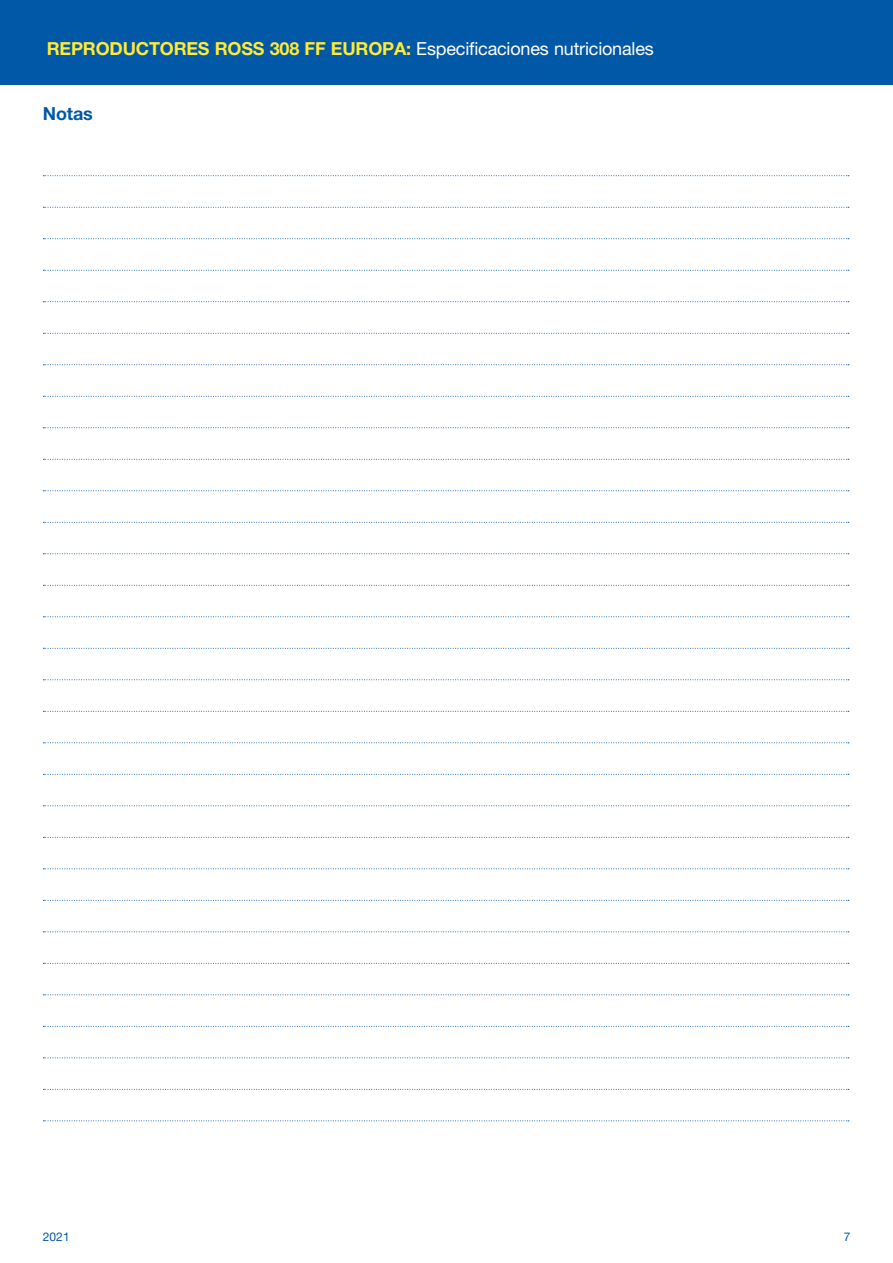
<style>
.page{position:relative;width:893px;height:1263px;background:#fff}
.page>*{position:absolute;margin:0;border:0;box-sizing:border-box;transform-origin:0 0}
.t1{font:700 18px "Helvetica Neue LT Std";letter-spacing:-.01em;color:#ffea36}
.t2{font:700 18px "Helvetica Neue LT Std";letter-spacing:-.01em;color:#0158a6}
.t3{font:12px "Helvetica Neue LT Std";color:#0158a6}
.s1{font-weight:400;color:#fff}
</style>
<div class="page">
<div style="left:0;top:0;width:893px;height:85px;background:#0158a6"></div>
<svg style="left:43px;top:175px;width:806px;height:1px"></svg>
<svg style="left:43px;top:207px;width:806px;height:1px"></svg>
<svg style="left:43px;top:238px;width:806px;height:1px"></svg>
<svg style="left:43px;top:270px;width:806px;height:1px"></svg>
<svg style="left:43px;top:301px;width:806px;height:1px"></svg>
<svg style="left:43px;top:333px;width:806px;height:1px"></svg>
<svg style="left:43px;top:364px;width:806px;height:1px"></svg>
<svg style="left:43px;top:396px;width:806px;height:1px"></svg>
<svg style="left:43px;top:427px;width:806px;height:1px"></svg>
<svg style="left:43px;top:459px;width:806px;height:1px"></svg>
<svg style="left:43px;top:490px;width:806px;height:1px"></svg>
<svg style="left:43px;top:522px;width:806px;height:1px"></svg>
<svg style="left:43px;top:553px;width:806px;height:1px"></svg>
<svg style="left:43px;top:585px;width:806px;height:1px"></svg>
<svg style="left:43px;top:616px;width:806px;height:1px"></svg>
<svg style="left:43px;top:648px;width:806px;height:1px"></svg>
<svg style="left:43px;top:679px;width:806px;height:1px"></svg>
<svg style="left:43px;top:711px;width:806px;height:1px"></svg>
<svg style="left:43px;top:742px;width:806px;height:1px"></svg>
<svg style="left:43px;top:774px;width:806px;height:1px"></svg>
<svg style="left:43px;top:805px;width:806px;height:1px"></svg>
<svg style="left:43px;top:837px;width:806px;height:1px"></svg>
<svg style="left:43px;top:868px;width:806px;height:1px"></svg>
<svg style="left:43px;top:900px;width:806px;height:1px"></svg>
<svg style="left:43px;top:931px;width:806px;height:1px"></svg>
<svg style="left:43px;top:963px;width:806px;height:1px"></svg>
<svg style="left:43px;top:994px;width:806px;height:1px"></svg>
<svg style="left:43px;top:1026px;width:806px;height:1px"></svg>
<svg style="left:43px;top:1057px;width:806px;height:1px"></svg>
<svg style="left:43px;top:1089px;width:806px;height:1px"></svg>
<svg style="left:43px;top:1120px;width:806px;height:1px"></svg>
<p class="t1" style="left:47px;top:38px;width:609px">REPRODUCTORES ROSS 308 FF EUROPA: <span class="s1">Especificaciones nutricionales</span></p>
<p class="t2" style="left:43px;top:103px;width:51px">Notas</p>
<p class="t3" style="left:43px;top:1229px;width:28px">2021</p>
<p class="t3" style="left:844px;top:1229px;width:8px">7</p>
</div>
